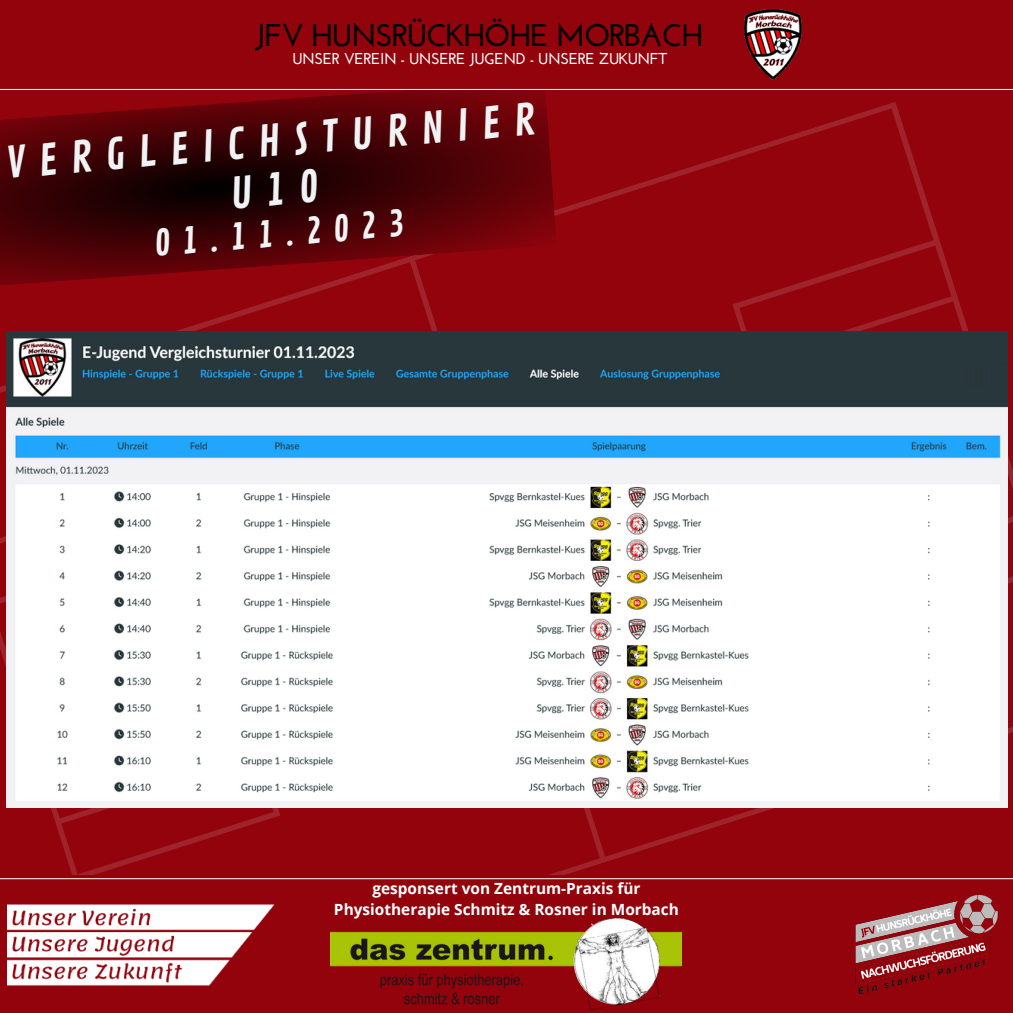
<style>
.page{position:relative;width:1013px;height:1013px;background:#fff}
.page>*{position:absolute;margin:0;border:0;box-sizing:border-box;transform-origin:0 0}
.t1{font:42.38px "Contrail One";color:#f0f3f3}
.t2{font:34.88px "Contrail One";color:#f0f3f3}
.t3{font:700 31.38px "Josefin Sans";letter-spacing:-.04em;color:#000}
.t4{font:700 15.75px "Josefin Sans";letter-spacing:-.03em;color:#fff}
.t5{font:700 15.38px/21px "Open Sans";color:#fff;text-align:center}
</style>
<div class="page">
<div style="left:0;top:102px;width:1012px;height:773px;background:#92030c"></div>
<div style="left:0;top:875px;width:1012px;height:137px;background:#92030c"></div>
<div style="left:0;top:0;width:1012px;height:89px;background:#92030c"></div>
<svg style="left:0;top:88px;width:557px;height:206px;background:#590207"></svg>
<div style="left:102px;top:0;width:633px;height:89px;background:#92030c"></div>
<img style="left:744px;top:10px;width:57px;height:70px">
<hr style="left:0;top:89px;width:1012px;height:1px;background:#fff">
<img style="left:331px;top:918px;width:350px;height:91px">
<img style="left:855px;top:894px;width:144px;height:101px">
<img style="left:7px;top:904px;width:267px;height:82px">
<hr style="left:0;top:878px;width:1012px;height:1px;background:#fff">
<img style="left:6px;top:331px;width:1001px;height:477px">
<svg style="left:232px;top:168px;width:86px;height:41px;background:#180001"></svg>
<p class="t3" style="left:255px;top:22px;width:450px">JFV HUNSRÜCKHÖHE MORBACH</p>
<p class="t4" style="left:292px;top:52px;width:376px">UNSER VEREIN - UNSERE JUGEND - UNSERE ZUKUNFT</p>
<p class="t1" style="left:4px;top:139px;width:531px;rotate:-5deg">VERGLEICHSTURNIER</p>
<p class="t2" style="left:153px;top:224px;width:252px;rotate:-5deg">01.11.2023</p>
<p class="t5" style="left:334px;top:877px;width:346px">gesponsert von Zentrum-Praxis für<br>Physiotherapie Schmitz &amp; Rosner in Morbach</p>
</div>
